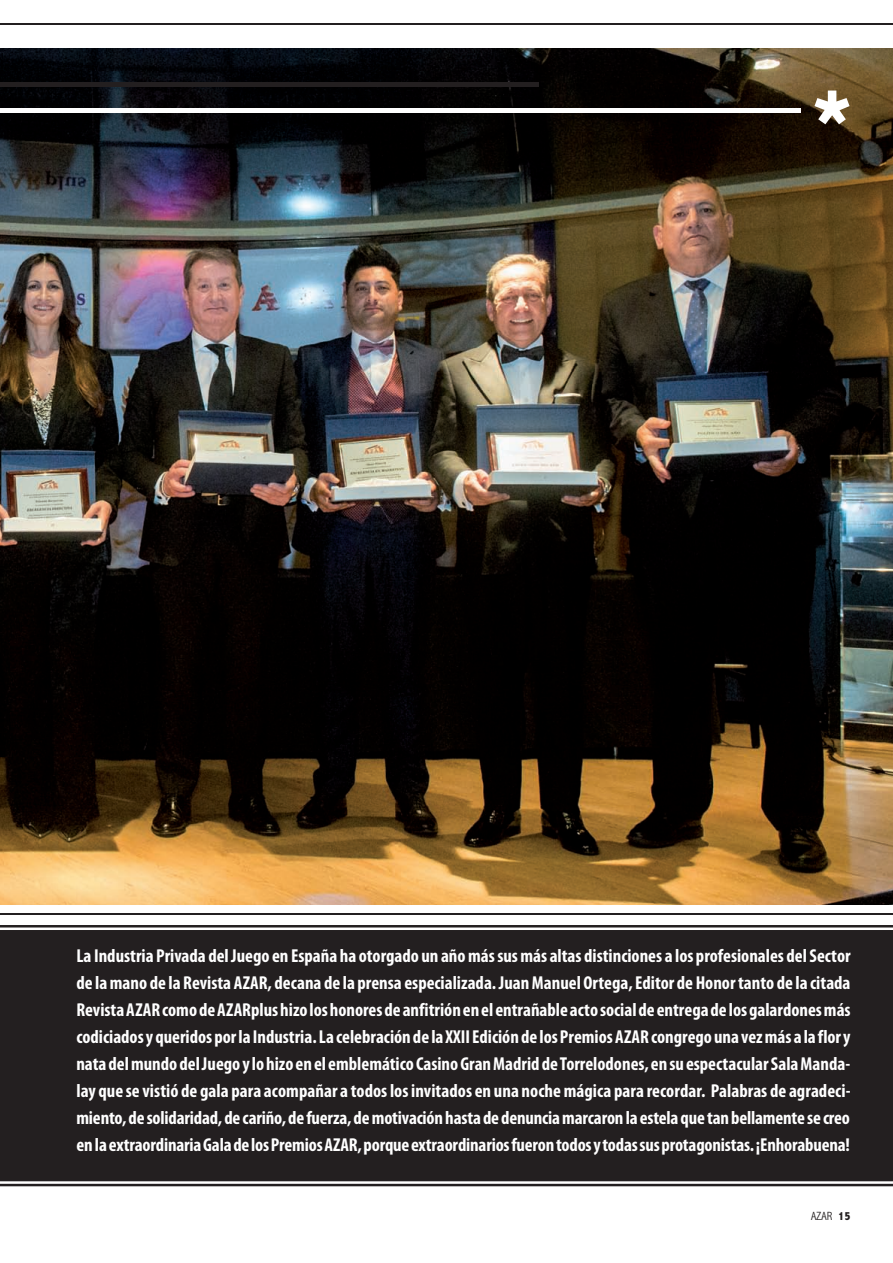
<style>
.page{position:relative;width:893px;height:1263px;background:#fff}
.page>*{position:absolute;margin:0;border:0;box-sizing:border-box;transform-origin:0 0}
.t1{font:139.5px "Impact";color:#fff}
.t2{font:700 condensed 18.75px/27px "Myriad Pro";letter-spacing:-.01em;color:#fff;text-align:justify}
.t3{font:300 condensed 12px "Abadi";color:#231f20}
.s1{font-weight:800}
</style>
<div class="page">
<img style="left:0;top:48px;width:893px;height:856px">
<div style="left:0;top:932px;width:893px;height:247px;background:#231f20"></div>
<hr style="left:0;top:925px;width:893px;height:2px;background:#231f20">
<hr style="left:0;top:930px;width:893px;height:2px;background:#231f20">
<hr style="left:0;top:1179px;width:893px;height:2px;background:#231f20">
<hr style="left:0;top:1184px;width:893px;height:2px;background:#231f20">
<hr style="left:0;top:24px;width:893px;height:1px;background:#231f20">
<hr style="left:0;top:913px;width:893px;height:2px;background:#231f20">
<hr style="left:0;top:83px;width:538px;height:4px;background:#231f20">
<div style="left:0;top:108px;width:801px;height:5px;background:#fff"></div>
<h1 class="t1" style="left:812px;top:101px;width:41px">*</h1>
<p class="t2" style="left:76px;top:944px;width:776px">La Industria Privada del Juego en España ha otorgado un año más sus más altas distinciones a los profesionales del Sector de la mano de la Revista AZAR, decana de la prensa especializada. Juan Manuel Ortega, Editor de Honor tanto de la citada Revista AZAR como de AZARplus hizo los honores de anfitrión en el entrañable acto social de entrega de los galardones más codiciados y queridos por la Industria. La celebración de la XXII Edición de los Premios AZAR congrego una vez más a la flor y nata del mundo del Juego y lo hizo en el emblemático Casino Gran Madrid de Torrelodones, en su espectacular Sala Manda&shy;lay que se vistió de gala para acompañar a todos los invitados en una noche mágica para recordar. Palabras de agradeci&shy;miento, de solidaridad, de cariño, de fuerza, de motivación hasta de denuncia marcaron la estela que tan bellamente se creo en la extraordinaria Gala de los Premios AZAR, porque extraordinarios fueron todos y todas sus protagonistas. ¡Enhorabuena!</p>
<p class="t3" style="left:811px;top:1209px;width:41px">AZAR <span class="s1">15</span></p>
</div>
